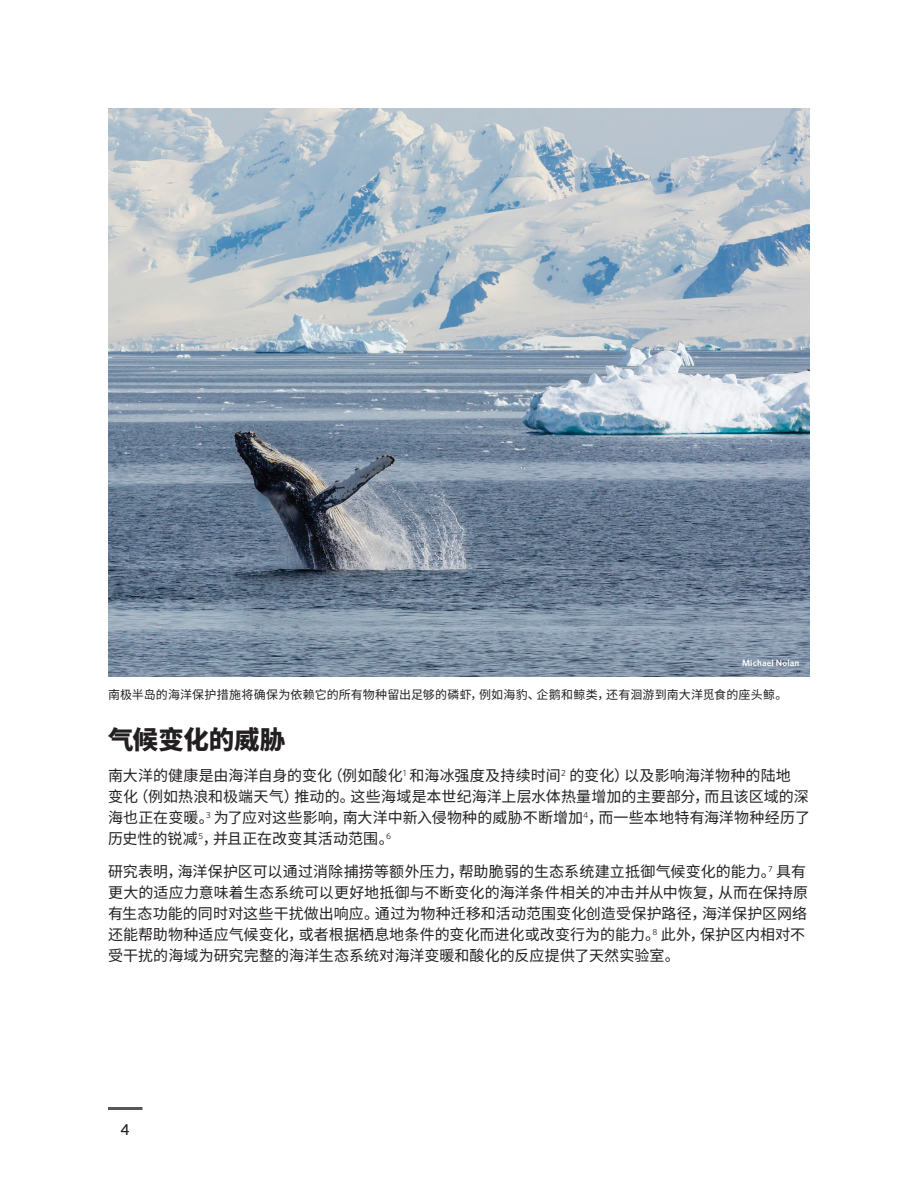
<style>
.page{position:relative;width:918px;height:1188px;background:#fff}
.page>*{position:absolute;margin:0;border:0;box-sizing:border-box;transform-origin:0 0}
.t1{font:900 25.5px "Noto Sans CJ Ksc";letter-spacing:-.01em;color:#231f20}
.Body{font:15px/21px "Noto Sans CJ Ksc";letter-spacing:.005em;color:#231f20}
.t2{font:600 15px "Lato";color:#231f20}
.Photo_caption{font:12px "Noto Sans CJ Ksc";letter-spacing:.015em;color:#231f20}
.t3{font:600 9px "Whitney";letter-spacing:.025em;color:#fff}
</style>
<div class="page">
<hr style="left:108px;top:1107px;width:34px;height:3px;background:#57585a">
<img style="left:108px;top:108px;width:702px;height:569px">
<p class="t3" style="left:742px;top:657px;width:59px">Michael Nolan</p>
<p class="Photo_caption" style="left:108px;top:688px;width:681px">南极半岛的海洋保护措施将确保为依赖它的所有物种留出足够的磷虾，例如海豹、企鹅和鲸类，还有洄游到南大洋觅食的座头鲸。</p>
<h1 class="t1" style="left:108px;top:725px;width:179px">气候变化的威胁</h1>
<p class="Body" style="left:108px;top:765px;width:704px">南大洋的健康是由海洋自身的变化（例如酸化<sup>1</sup> 和海冰强度及持续时间<sup>2</sup> 的变化）以及影响海洋物种的陆地<br>变化（例如热浪和极端天气）推动的。这些海域是本世纪海洋上层水体热量增加的主要部分，而且该区域的深海也正在变暖。<sup>3</sup> 为了应对这些影响，南大洋中新入侵物种的威胁不断增加<sup>4</sup>，而一些本地特有海洋物种经历了历史性的锐减<sup>5</sup>，并且正在改变其活动范围。<sup>6</sup></p>
<p class="Body" style="left:108px;top:861px;width:702px">研究表明，海洋保护区可以通过消除捕捞等额外压力，帮助脆弱的生态系统建立抵御气候变化的能力。<sup>7</sup> 具有更大的适应力意味着生态系统可以更好地抵御与不断变化的海洋条件相关的冲击并从中恢复，从而在保持原有生态功能的同时对这些干扰做出响应。通过为物种迁移和活动范围变化创造受保护路径，海洋保护区网络还能帮助物种适应气候变化，或者根据栖息地条件的变化而进化或改变行为的能力。<sup>8</sup> 此外，保护区内相对不受干扰的海域为研究完整的海洋生态系统对海洋变暖和酸化的反应提供了天然实验室。</p>
<p class="t2" style="left:121px;top:1119px;width:10px">4</p>
</div>
